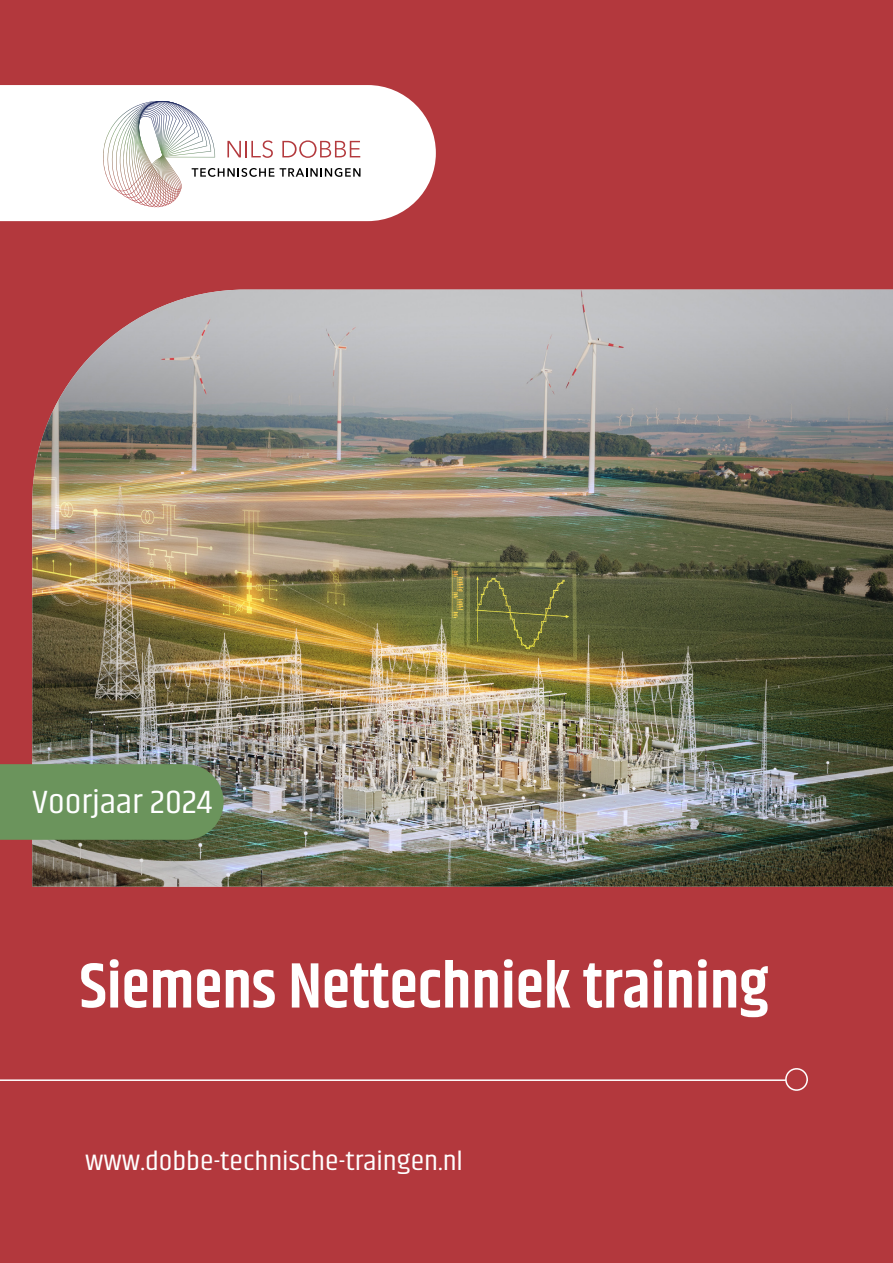
<style>
.page{position:relative;width:893px;height:1263px;background:#b3383d}
.page>*{position:absolute;margin:0;border:0;box-sizing:border-box;transform-origin:0 0}
.t1{font:600 64.5px "Khand";color:#fff}
.t2{font:33px "Khand";color:#fff;scale:1.14 1}
.t3{font:27px "Khand";color:#fff;scale:1.14 1}
</style>
<div class="page">
<svg style="left:0;top:85px;width:436px;height:136px"></svg>
<hr style="left:0;top:1079px;width:808px;height:2px;background:#fff">
<svg style="left:282px;top:140px;width:78px;height:18px"></svg>
<svg style="left:280px;top:168px;width:80px;height:9px"></svg>
<svg style="left:101px;top:98px;width:173px;height:110px"></svg>
<div style="left:786px;top:1069px;width:21px;height:21px;background:#b3383d;border-radius:50%"></div>
<div style="left:785px;top:1068px;width:23px;height:23px;border:2px solid #fff;border-radius:50%"></div>
<img style="left:32px;top:290px;width:861px;height:597px">
<div style="left:0;top:764px;width:224px;height:76px;background:#6b945c"></div>
<p class="t2" style="left:32px;top:782px;width:159px">Voorjaar 2024</p>
<p class="t1" style="left:80px;top:943px;width:690px">Siemens Nettechniek training</p>
<p class="t3" style="left:85px;top:1145px;width:333px">www.dobbe-technische-traingen.nl</p>
</div>
